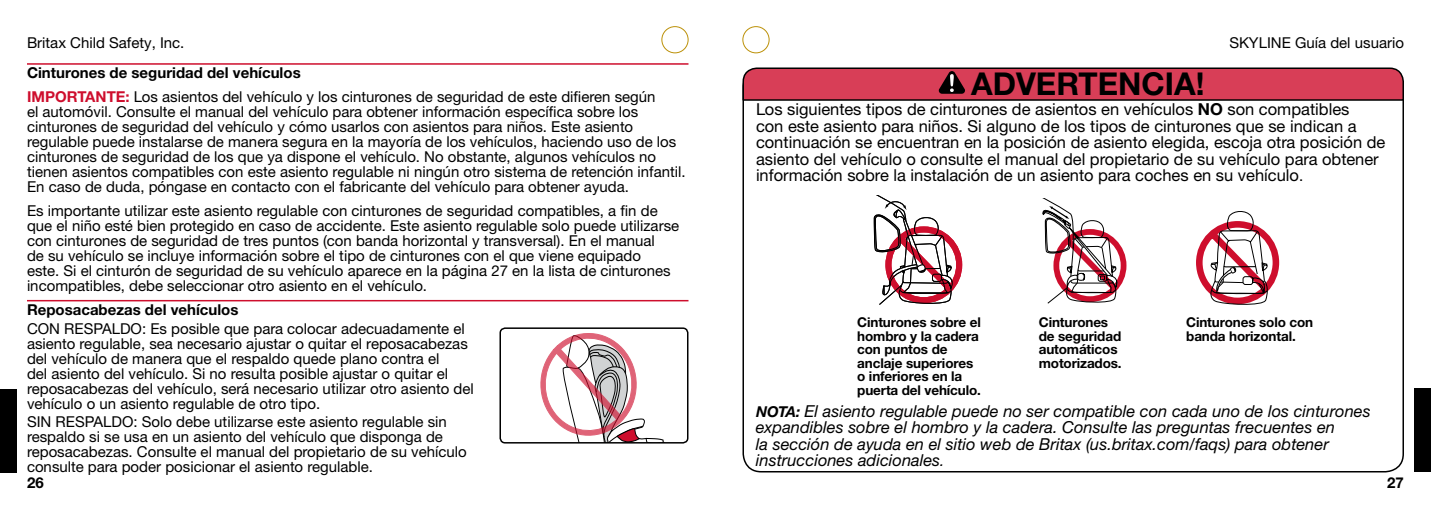
<style>
.page{position:relative;width:1431px;height:513px;background:#fff}
.page>*{position:absolute;margin:0;border:0;box-sizing:border-box;transform-origin:0 0}
.t1{font:700 31.5px "Helvetica Neue LT Std";color:#000}
.t2{font:16.5px/16.5px "Helvetica Neue LTW1 G";color:#000}
.t3{font:italic 16.5px/16.5px "Helvetica Neue LTW1 G";color:#000}
.t4{font:15px/15px "Helvetica Neue LTW1 G";color:#000}
.t5{font:700 15px "Helvetica Neue LTW1 G";color:#000}
.t6{font:700 13.5px/13.5px "Helvetica Neue LTW1 G";letter-spacing:-.01em;color:#000}
.s1{font-weight:700}
.s2{font-weight:700;color:#ce0e2d}
.s3{font-size:15px}
.s4{font-weight:700;font-size:15px}
</style>
<div class="page">
<div style="left:1414px;top:388px;width:17px;height:84px;background:#000"></div>
<div style="left:0;top:389px;width:17px;height:83px;background:#000"></div>
<div style="left:742px;top:26px;width:28px;height:27px;border:1px solid #bc9109;border-radius:50%"></div>
<div style="left:662px;top:26px;width:26px;height:27px;border:1px solid #bc9109;border-radius:50%"></div>
<hr style="left:27px;top:63px;width:661px;height:2px;background:#ce0e2d">
<hr style="left:27px;top:300px;width:661px;height:1px;background:#ce0e2d">
<svg style="left:541px;top:333px;width:123px;height:108px"></svg>
<div style="left:499px;top:327px;width:189px;height:117px;border:2px solid #000;border-radius:5px"></div>
<svg style="left:873px;top:195px;width:89px;height:110px"></svg>
<svg style="left:1042px;top:199px;width:84px;height:104px"></svg>
<svg style="left:1196px;top:211px;width:83px;height:94px"></svg>
<svg style="left:742px;top:67px;width:662px;height:35px;background:#c34257"></svg>
<p class="t4" style="left:27px;top:36px;width:159px">Britax Child Safety, Inc.</p>
<p class="t4" style="left:1229px;top:36px;width:176px">SKYLINE Guía del usuario</p>
<p class="t4" style="left:27px;top:61px;width:630px;line-height:23.9px"><span class="s1">Cinturones de seguridad del vehículos<br></span><span class="s2">IMPORTANTE:</span> Los asientos del vehículo y los cinturones de seguridad de este difieren según</p>
<p class="t4" style="left:27px;top:104px;width:658px">el automóvil. Consulte el manual del vehículo para obtener información específica sobre los cinturones de seguridad del vehículo y cómo usarlos con asientos para niños. Este asiento regulable puede instalarse de manera segura en la mayoría de los vehículos, haciendo uso de los cinturones de seguridad de los que ya dispone el vehículo. No obstante, algunos vehículos no tienen asientos compatibles con este asiento regulable ni ningún otro sistema de retención infantil.<br>En caso de duda, póngase en contacto con el fabricante del vehículo para obtener ayuda.</p>
<p class="t4" style="left:27px;top:203px;width:654px">Es importante utilizar este asiento regulable con cinturones de seguridad compatibles, a fin de que el niño esté bien protegido en caso de accidente. Este asiento regulable solo puede utilizarse con cinturones de seguridad de tres puntos (con banda horizontal y transversal). En el manual<br>de su vehículo se incluye información sobre el tipo de cinturones con el que viene equipado<br>este. Si el cinturón de seguridad de su vehículo aparece en la página 27 en la lista de cinturones incompatibles, debe seleccionar otro asiento en el vehículo.</p>
<p class="t5" style="left:27px;top:300px;width:213px">Reposacabezas del vehículos</p>
<p class="t4" style="left:27px;top:321px;width:448px">CON RESPALDO: Es posible que para colocar adecuadamente el asiento regulable, sea necesario ajustar o quitar el reposacabezas del vehículo de manera que el respaldo quede plano contra el<br>del asiento del vehículo. Si no resulta posible ajustar o quitar el reposacabezas del vehículo, será necesario utilizar otro asiento del vehículo o un asiento regulable de otro tipo.</p>
<p class="t4" style="left:27px;top:415px;width:441px">SIN RESPALDO: Solo debe utilizarse este asiento regulable sin respaldo si se usa en un asiento del vehículo que disponga de reposacabezas. Consulte el manual del propietario de su vehículo consulte para poder posicionar el asiento regulable.</p>
<h1 class="t1" style="left:971px;top:64px;width:235px">ADVERTENCIA!</h1>
<p class="t2" style="left:756px;top:101px;width:631px">Los siguientes tipos de cinturones de asientos en vehículos <span class="s1">NO</span> son compatibles<br>con este asiento para niños. Si alguno de los tipos de cinturones que se indican a continuación se encuentran en la posición de asiento elegida, escoja otra posición de asiento del vehículo o consulte el manual del propietario de su vehículo para obtener información sobre la instalación de un asiento para coches en su vehículo<span class="s3">.</span></p>
<p class="t6" style="left:857px;top:315px;width:125px">Cinturones sobre el hombro y la cadera con puntos de anclaje superiores o inferiores en la puerta del vehículo.</p>
<p class="t6" style="left:1039px;top:315px;width:84px">Cinturones de seguridad automáticos motorizados.</p>
<p class="t6" style="left:1186px;top:315px;width:128px">Cinturones solo con banda horizontal.</p>
<p class="t3" style="left:756px;top:403px;width:616px"><span class="s4">NOTA:</span> El asiento regulable puede no ser compatible con cada uno de los cinturones expandibles sobre el hombro y la cadera. Consulte las preguntas frecuentes en<br>la sección de ayuda en el sitio web de Britax (us.britax.com/faqs) para obtener instrucciones adicionales<span class="s3">.</span></p>
<p class="t5" style="left:27px;top:474px;width:18px">26</p>
<p class="t5" style="left:1387px;top:474px;width:18px">27</p>
</div>
